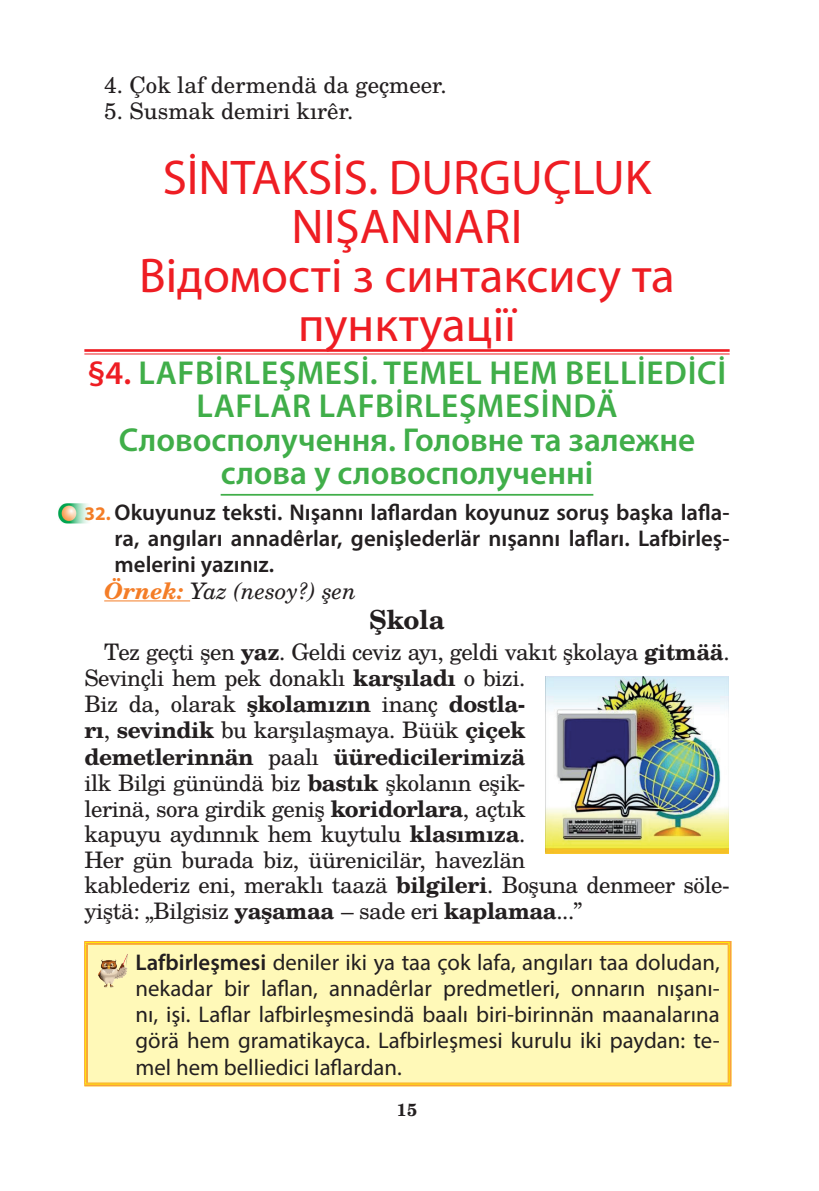
<style>
.page{position:relative;width:819px;height:1191px;background:#fff}
.page>*{position:absolute;margin:0;border:0;box-sizing:border-box;transform-origin:0 0}
.t1{font:49px/49px "Myriad Pro";color:#ee1d23;text-align:center}
.t2{font:600 33.25px/33.2px "Myriad Pro";letter-spacing:.015em;color:#40ae49;text-align:center}
.t3{font:700 26.25px "Te X Gyre Schola";color:#231f20}
.t4{font:22.75px/25.9px "Te X Gyre Schola";letter-spacing:-.02em;color:#231f20}
.t5{font:22.75px/26.1px "Myriad Pro";color:#231f20;text-align:justify}
.t6{font:600 22.75px/26.1px "Myriad Pro";color:#231f20;text-align:justify}
.t7{font:22.75px "Te X Gyre Schola";color:#231f20}
.t8{font:italic 22.75px "Te X Gyre Schola";color:#231f20}
.t9{font:700 17.5px "Te X Gyre Schola";color:#231f20}
.s1{color:#ee1d23}
.s2{font-weight:700;font-size:19.25px;color:#f47d27}
.s3{font-weight:700;color:#f47d27}
.s4{font-weight:700}
.s5{font-weight:600}
</style>
<div class="page">
<hr style="left:84px;top:349px;width:645px;height:3px;background:#ee1d23">
<hr style="left:84px;top:353px;width:645px;height:1px;background:#ee1d23">
<hr style="left:221px;top:494px;width:372px;height:1px;background:#40ae49">
<hr style="left:104px;top:600px;width:86px;height:1px;background:#f47d27">
<div style="left:86px;top:943px;width:643px;height:141px;background:#fff9b8"></div>
<hr style="left:84px;top:941px;width:647px;height:3px;background:#fff101">
<hr style="left:84px;top:944px;width:4px;height:138px;background:#fde20c">
<hr style="left:727px;top:944px;width:4px;height:138px;background:#fab82e">
<hr style="left:84px;top:1082px;width:647px;height:4px;background:#fbc027">
<hr style="left:84px;top:941px;width:647px;height:1px;background:#f99f42">
<hr style="left:86px;top:943px;width:642px;height:1px;background:#f99f42">
<hr style="left:84px;top:941px;width:1px;height:143px;background:#f99f42">
<hr style="left:86px;top:944px;width:2px;height:138px;background:#f99f42">
<hr style="left:727px;top:944px;width:1px;height:138px;background:#f99f42">
<hr style="left:729px;top:941px;width:2px;height:143px;background:#f99f42">
<hr style="left:86px;top:1082px;width:642px;height:1px;background:#f99f42">
<hr style="left:84px;top:1084px;width:647px;height:2px;background:#f99f42">
<img style="left:98px;top:954px;width:30px;height:34px">
<img style="left:59px;top:504px;width:29px;height:19px">
<img style="left:545px;top:676px;width:183px;height:177px">
<p class="t7" style="left:104px;top:67px;width:344px">4. Çok laf dermendä da geçmeer.</p>
<p class="t7" style="left:104px;top:93px;width:251px">5. Susmak demiri kırêr.</p>
<h1 class="t1" style="left:139px;top:152px;width:537px">SİNTAKSİS. DURGUÇLUK<br>NIŞANNARI<br>Вiдомостi з синтаксису та пунктуацiї</h1>
<h2 class="t2" style="left:87px;top:355px;width:635px"><span class="s1">§4.</span> LAFBİRLEŞMESİ. TEMEL HEM BELLİEDİCİ<br>LAFLAR LAFBİRLEŞMESİNDÄ<br>Словосполучення. Головне та залежне слова у словосполученні</h2>
<p class="t6" style="left:115px;top:499px;width:616px;text-indent:-30px"><span class="s2">32.</span> Okuyunuz teksti. Nışannı laflardan koyunuz soruş başka lafla&shy;ra, angıları annadêrlar, genişlederlär nışannı lafları. Lafbirleş&shy;melerini yazınız.</p>
<p class="t8" style="left:104px;top:573px;width:253px"><span class="s3">Örnek:</span> Yaz (nesoy?) şen</p>
<p class="t3" style="left:369px;top:598px;width:77px">Şkola</p>
<p class="t4" style="left:84px;top:638px;width:646px;text-indent:20px">Tez geçti şen <span class="s4">yaz</span>. Geldi ceviz ayı, geldi vakıt şkolaya <span class="s4">gitmää</span>.<br>Sevinçli hem pek donaklı <span class="s4">karşıladı</span> o bizi.<br>Biz da, olarak <span class="s4">şkolamızın</span> inanç <span class="s4">dostla-<br>rı</span>, <span class="s4">sevindik</span> bu karşılaşmaya. Büük <span class="s4">çiçek<br>demetlerinnän</span> paalı <span class="s4">üüredicilerimizä<br></span>ilk Bilgi günündä biz <span class="s4">bastık</span> şkolanın eşik-<br>lerinä, sora girdik geniş <span class="s4">koridorlara</span>, açtık<br>kapuyu aydınnık hem kuytulu <span class="s4">klasımıza</span>.<br>Her gün burada biz, üürenicilär, havezlän<br>kablederiz eni, meraklı taazä <span class="s4">bilgileri</span>. Boşuna denmeer söle&shy;yiştä: „Bilgisiz <span class="s4">yaşamaa</span> – sade eri <span class="s4">kaplamaa</span>...”</p>
<p class="t5" style="left:135px;top:949px;width:585px"><span class="s5">Lafbirleşmesi</span> deniler iki ya taa çok lafa, angıları taa doludan, nekadar bir laflan, annadêrlar predmetleri, onnarın nışanı&shy;nı, işi. Laflar lafbirleşmesindä baalı biri-birinnän maanalarına görä hem gramatikayca. Lafbirleşmesi kurulu iki paydan: te&shy;mel hem belliedici laflardan.</p>
<p class="t9" style="left:397px;top:1095px;width:22px">15</p>
</div>
